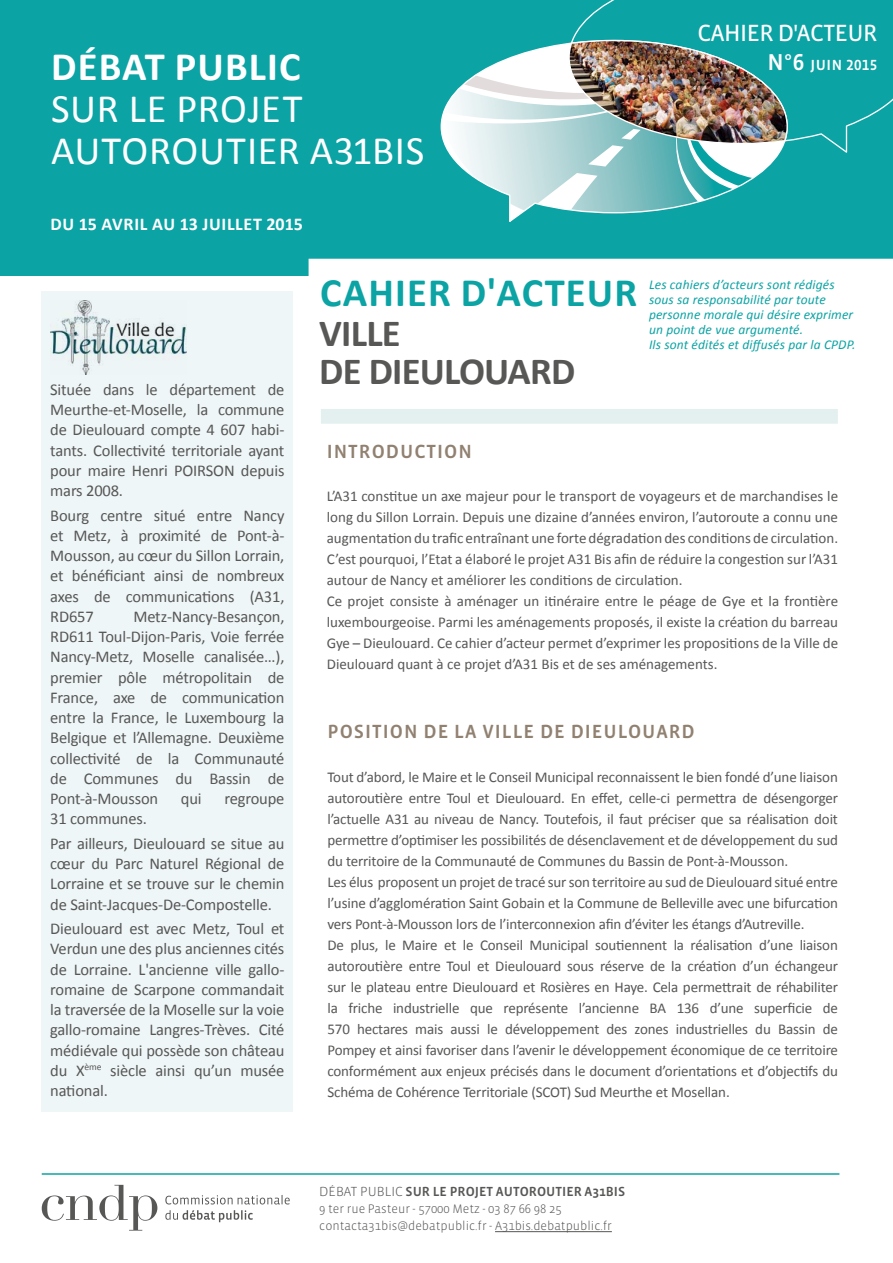
<style>
.page{position:relative;width:893px;height:1263px;background:#fff}
.page>*{position:absolute;margin:0;border:0;box-sizing:border-box;transform-origin:0 0}
.t1{font:40.5px/42px "Calibri";letter-spacing:.015em;color:#fff}
.t2{font:700 40.5px "Calibri";letter-spacing:.03em;color:#0ca3a4}
.t3{font:700 40.5px "Calibri";letter-spacing:.03em;color:#fff}
.t4{font:700 38.55px/37.5px "Calibri";letter-spacing:-.02em;color:#575756}
.t5{font:24px "Vista Sans OT";letter-spacing:-.02em;color:#fff}
.t6{font:500 19.5px "Vista Sans OT";letter-spacing:.05em;color:#918171}
.t7{font:700 18px "Calibri";letter-spacing:.04em;color:#fff}
.t8{font:16.5px/20.2px "Calibri";letter-spacing:-.01em;color:#575756;text-align:justify}
.t9{font:15px/21px "Calibri";letter-spacing:-.01em;color:#575756}
.t10{font:500 15px "Vista Sans OT";letter-spacing:.03em;color:#fff}
.t11{font:italic 13.5px/15px "Calibri";letter-spacing:.01em;color:#0ca3a4}
.t12{font:500 13.5px "Vista Sans OT";color:#575756}
.t13{font:300 12.6px/16.8px "Vista Sans OT";color:#575756}
.s1{font-size:23.55px}
.s2{font-weight:300}
</style>
<div class="page">
<div style="left:0;top:0;width:893px;height:276px;background:#0ca3a4"></div>
<div style="left:309px;top:259px;width:584px;height:17px;background:#fff"></div>
<div style="left:319px;top:407px;width:520px;height:18px;background:#e4f0f0;border:2px solid #fff"></div>
<div style="left:42px;top:292px;width:251px;height:820px;background:#eff6f7"></div>
<img style="left:50px;top:300px;width:136px;height:74px">
<hr style="left:42px;top:1173px;width:797px;height:2px;background:#0ca3a4">
<hr style="left:495px;top:1231px;width:117px;height:1px;background:#575756">
<svg style="left:165px;top:1210px;width:88px;height:12px"></svg>
<svg style="left:165px;top:1195px;width:125px;height:9px"></svg>
<svg style="left:42px;top:1185px;width:115px;height:45px"></svg>
<svg style="left:572px;top:0;width:321px;height:153px"></svg>
<img style="left:441px;top:39px;width:347px;height:174px">
<h1 class="t3" style="left:51px;top:40px;width:251px">DÉBAT PUBLIC</h1>
<h1 class="t1" style="left:51px;top:87px;width:375px">SUR LE PROJET<br>AUTOROUTIER A31BIS</h1>
<p class="t7" style="left:51px;top:212px;width:254px">DU 15 AVRIL AU 13 JUILLET 2015</p>
<h3 class="t5" style="left:698px;top:21px;width:181px">CAHIER D'ACTEUR</h3>
<p class="t10" style="left:767px;top:57px;width:111px"><span class="s1">N°6</span> JUIN 2015</p>
<p class="t8" style="left:50px;top:379px;width:236px">Située dans le département de Meurthe-et-Moselle, la commune de Dieulouard compte 4 607 habi&shy;tants. Collectivité territoriale ayant pour maire Henri POIRSON depuis mars 2008.</p>
<p class="t8" style="left:50px;top:505px;width:236px">Bourg centre situé entre Nancy et Metz, à proximité de Pont-à-Mousson, au cœur du Sillon Lorrain, et bénéficiant ainsi de nombreux axes de communications (A31, RD657</p>
<p class="t8" style="left:50px;top:606px;width:236px;text-indent:83px">Metz-Nancy-Besançon, RD611 Toul-Dijon-Paris, Voie ferrée Nancy-Metz, Moselle canalisée…), premier pôle métropolitain de France, axe de communication entre la France, le Luxembourg la Belgique et l’Allemagne. Deuxième collectivité de la Communauté de Communes du Bassin de Pont-à-Mousson</p>
<p class="t8" style="left:181px;top:788px;width:22px">qui</p>
<p class="t8" style="left:224px;top:788px;width:62px">regroupe</p>
<p class="t8" style="left:50px;top:807px;width:236px;line-height:24.5px">31 communes.<br>Par ailleurs, Dieulouard se situe au</p>
<p class="t8" style="left:50px;top:853px;width:236px">cœur du Parc Naturel Régional de Lorraine et se trouve sur le chemin de Saint-Jacques-De-Compostelle.</p>
<p class="t8" style="left:50px;top:918px;width:236px">Dieulouard est avec Metz, Toul et Verdun une des plus anciennes cités de Lorraine. L'ancienne ville gallo&shy;romaine de Scarpone commandait la traversée de la Moselle sur la voie gallo-romaine Langres-Trèves. Cité médiévale qui possède son château du X<sup>ème</sup> siècle ainsi qu’un musée national.</p>
<h1 class="t2" style="left:320px;top:267px;width:319px">CAHIER D'ACTEUR</h1>
<p class="t11" style="left:649px;top:277px;width:208px">Les cahiers d’acteurs sont rédigés sous sa responsabilité par toute personne morale qui désire exprimer un point de vue argumenté.<br>Ils sont édités et diffusés par la CPDP.</p>
<h2 class="t4" style="left:319px;top:315px;width:258px">VILLE<br>DE DIEULOUARD</h2>
<h3 class="t6" style="left:327px;top:442px;width:147px">INTRODUCTION</h3>
<p class="t9" style="left:327px;top:485px;width:513px">L’A31 constitue un axe majeur pour le transport de voyageurs et de marchandises le long du Sillon Lorrain. Depuis une dizaine d’années environ, l’autoroute a connu une augmentation du trafic entraînant une forte dégradation des conditions de circulation.<br>C’est pourquoi, l’Etat a élaboré le projet A31 Bis afin de réduire la congestion sur l’A31 autour de Nancy et améliorer les conditions de circulation.<br>Ce projet consiste à aménager un itinéraire entre le péage de Gye et la frontière luxembourgeoise. Parmi les aménagements proposés, il existe la création du barreau Gye – Dieulouard. Ce cahier d’acteur permet d’exprimer les propositions de la Ville de Dieulouard quant à ce projet d’A31 Bis et de ses aménagements.</p>
<h3 class="t6" style="left:327px;top:722px;width:369px">POSITION DE LA VILLE DE DIEULOUARD</h3>
<p class="t9" style="left:327px;top:766px;width:512px">Tout d’abord, le Maire et le Conseil Municipal reconnaissent le bien fondé d’une liaison autoroutière entre Toul et Dieulouard. En effet, celle-ci permettra de désengorger l’actuelle A31 au niveau de Nancy. Toutefois, il faut préciser que sa réalisation doit permettre d’optimiser les possibilités de désenclavement et de développement du sud du territoire de la Communauté de Communes du Bassin de Pont-à-Mousson.<br>Les élus proposent un projet de tracé sur son territoire au sud de Dieulouard situé entre l’usine d’agglomération Saint Gobain et la Commune de Belleville avec une bifurcation vers Pont-à-Mousson lors de l’interconnexion afin d’éviter les étangs d’Autreville.<br>De plus, le Maire et le Conseil Municipal soutiennent la réalisation d’une liaison autoroutière entre Toul et Dieulouard sous réserve de la création d’un échangeur sur le plateau entre Dieulouard et Rosières en Haye. Cela permettrait de réhabiliter la friche industrielle que représente l’ancienne BA 136 d’une superficie de 570 hectares mais aussi le développement des zones industrielles du Bassin de Pompey et ainsi favoriser dans l’avenir le développement économique de ce territoire conformément aux enjeux précisés dans le document d’orientations et d’objectifs du Schéma de Cohérence Territoriale (SCOT) Sud Meurthe et Mosellan.</p>
<p class="t12" style="left:319px;top:1185px;width:307px"><span class="s2">DÉBAT PUBLIC</span> SUR LE PROJET AUTOROUTIER A31BIS</p>
<p class="t13" style="left:319px;top:1201px;width:294px">9 ter rue Pasteur - 57000 Metz - 03 87 66 98 25 contacta31bis@debatpublic.fr - A31bis.debatpublic.fr</p>
</div>
